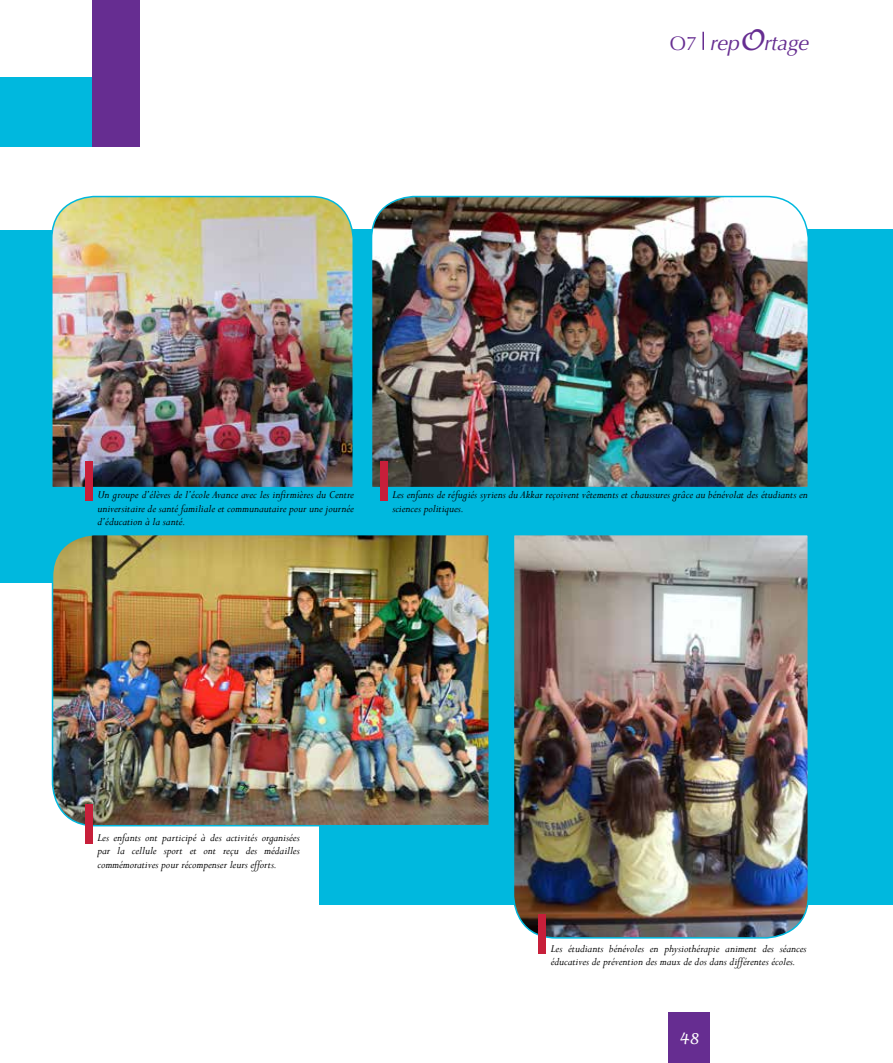
<style>
.page{position:relative;width:893px;height:1063px;background:#fff}
.page>*{position:absolute;margin:0;border:0;box-sizing:border-box;transform-origin:0 0}
.t1{font:italic 21.3px "Optima";letter-spacing:-.005em;color:#662d91}
.t2{font:italic 15px "Lucida Handwriting";color:#fff}
.t3{font:italic 12px/13.2px "Perpetua";color:#000}
.s1{font-style:normal;font-size:19.5px}
.s2{font-family:"Lucida Handwriting";font-size:28.5px}
</style>
<div class="page">
<div style="left:668px;top:1012px;width:42px;height:51px;background:#662d91"></div>
<div style="left:0;top:77px;width:92px;height:70px;background:#00b8de"></div>
<svg style="left:702px;top:32px;width:2px;height:18px"></svg>
<div style="left:92px;top:0;width:48px;height:147px;background:#662d91"></div>
<div style="left:0;top:230px;width:346px;height:353px;background:#00b8de"></div>
<div style="left:320px;top:230px;width:573px;height:675px;background:#00b8de"></div>
<img style="left:370px;top:195px;width:440px;height:292px">
<img style="left:51px;top:195px;width:304px;height:292px">
<img style="left:51px;top:535px;width:438px;height:292px">
<img style="left:514px;top:535px;width:295px;height:404px">
<div style="left:380px;top:461px;width:8px;height:39px;background:#c71f3a"></div>
<div style="left:85px;top:461px;width:8px;height:39px;background:#c71f3a"></div>
<div style="left:538px;top:914px;width:8px;height:40px;background:#c71f3a"></div>
<div style="left:85px;top:804px;width:8px;height:39px;background:#c71f3a"></div>
<h1 class="t1" style="left:670px;top:30px;width:140px"><span class="s1">O7</span> rep<span class="s2">O</span>rtage</h1>
<p class="t3" style="left:97px;top:488px;width:258px;text-align:justify">Un groupe d’élèves de l’école Avance avec les infirmières du Centre universitaire de santé familiale et communautaire pour une journée d’éducation à la santé.</p>
<p class="t3" style="left:392px;top:488px;width:417px">Les enfants de réfugiés syriens du Akkar reçoivent vêtements et chaussures grâce au bénévolat des étudiants en sciences politiques.</p>
<p class="t3" style="left:97px;top:831px;width:204px;text-align:justify">Les enfants ont participé à des activités organisées par la cellule sport et ont reçu des médailles commémoratives pour récompenser leurs efforts.</p>
<p class="t3" style="left:551px;top:941px;width:257px">Les étudiants bénévoles en physiothérapie animent des séances éducatives de prévention des maux de dos dans différentes écoles.</p>
<p class="t2" style="left:679px;top:1030px;width:22px">48</p>
</div>
